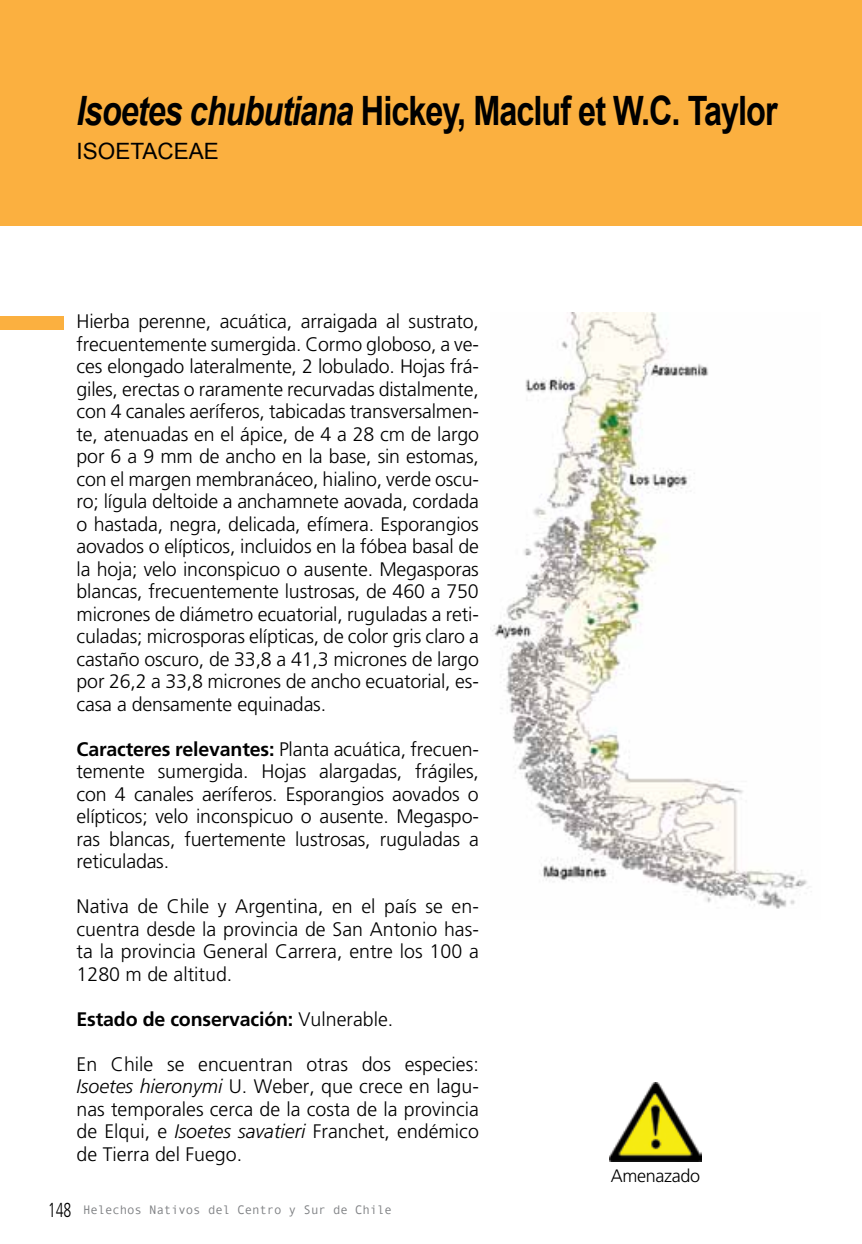
<style>
.page{position:relative;width:862px;height:1244px;background:#fff}
.page>*{position:absolute;margin:0;border:0;box-sizing:border-box;transform-origin:0 0}
.t1{font:700 40.5px "Arial";letter-spacing:-.03em;color:#000;scale:.8 1}
.t2{font:22.5px "Arial";color:#000}
.t3{font:300 condensed 20.25px "Frutiger LT Std";color:#000;scale:.81 1}
.t4{font:300 19.57px/22.5px "Frutiger LT Std";letter-spacing:-.005em;color:#000;text-align:justify}
.t5{font:700 19.57px "Frutiger LT Std";letter-spacing:-.01em;color:#000}
.t6{font:300 18px "Frutiger LT Std";letter-spacing:-.02em;color:#000}
.t7{font:12.38px "Andale Mono";letter-spacing:-.01em;color:#808285}
.s1{font-style:italic}
.s2{font-weight:700}
.s3{font-weight:300}
</style>
<div class="page">
<div style="left:0;top:0;width:861px;height:226px;background:#fbb040"></div>
<div style="left:0;top:316px;width:64px;height:14px;background:#fbb040"></div>
<img style="left:490px;top:313px;width:321px;height:596px">
<img style="left:609px;top:1082px;width:92px;height:79px">
<h1 class="t1" style="left:77px;top:88px;width:877px"><span class="s1">Isoetes chubutiana</span> Hickey, Macluf et W.C. Taylor</h1>
<p class="t2" style="left:77px;top:138px;width:144px">ISOETACEAE</p>
<p class="t4" style="left:77px;top:311px;width:403px">Hierba perenne, acuática, arraigada al sustrato, frecuentemente sumergida. Cormo globoso, a ve&shy;ces elongado lateralmente, 2 lobulado. Hojas frá&shy;giles, erectas o raramente recurvadas distalmente, con 4 canales aeríferos, tabicadas transversalmen&shy;te, atenuadas en el ápice, de 4 a 28 cm de largo por 6 a 9 mm de ancho en la base, sin estomas, con el margen membranáceo, hialino, verde oscu&shy;ro; lígula deltoide a anchamnete aovada, cordada o hastada, negra, delicada, efímera. Esporangios aovados o elípticos, incluidos en la fóbea basal de la hoja; velo inconspicuo o ausente. Megasporas blancas, frecuentemente lustrosas, de 460 a 750 micrones de diámetro ecuatorial, ruguladas a reti&shy;culadas; microsporas elípticas, de color gris claro a castaño oscuro, de 33,8 a 41,3 micrones de largo por 26,2 a 33,8 micrones de ancho ecuatorial, es&shy;casa a densamente equinadas.</p>
<p class="t4" style="left:77px;top:738px;width:403px"><span class="s2">Caracteres relevantes:</span> Planta acuática, frecuen&shy;temente sumergida. Hojas alargadas, frágiles, con 4 canales aeríferos. Esporangios aovados o elípticos; velo inconspicuo o ausente. Megaspo&shy;ras blancas, fuertemente lustrosas, ruguladas a reticuladas.</p>
<p class="t4" style="left:77px;top:895px;width:403px">Nativa de Chile y Argentina, en el país se en&shy;cuentra desde la provincia de San Antonio has&shy;ta la provincia General Carrera, entre los 100 a 1280 m de altitud.</p>
<p class="t5" style="left:77px;top:1007px;width:318px">Estado de conservación: <span class="s3">Vulnerable.</span></p>
<p class="t4" style="left:77px;top:1053px;width:403px">En Chile se encuentran otras dos especies:<br><span class="s1">Isoetes hieronymi</span> U. Weber, que crece en lagu&shy;nas temporales cerca de la costa de la provincia de Elqui, e <span class="s1">Isoetes savatieri</span> Franchet, endémico de Tierra del Fuego.</p>
<p class="t3" style="left:48px;top:1198px;width:31px">148</p>
<p class="t7" style="left:83px;top:1202px;width:310px">Helechos Nativos del Centro y Sur de Chile</p>
<p class="t6" style="left:610px;top:1165px;width:91px">Amenazado</p>
</div>
